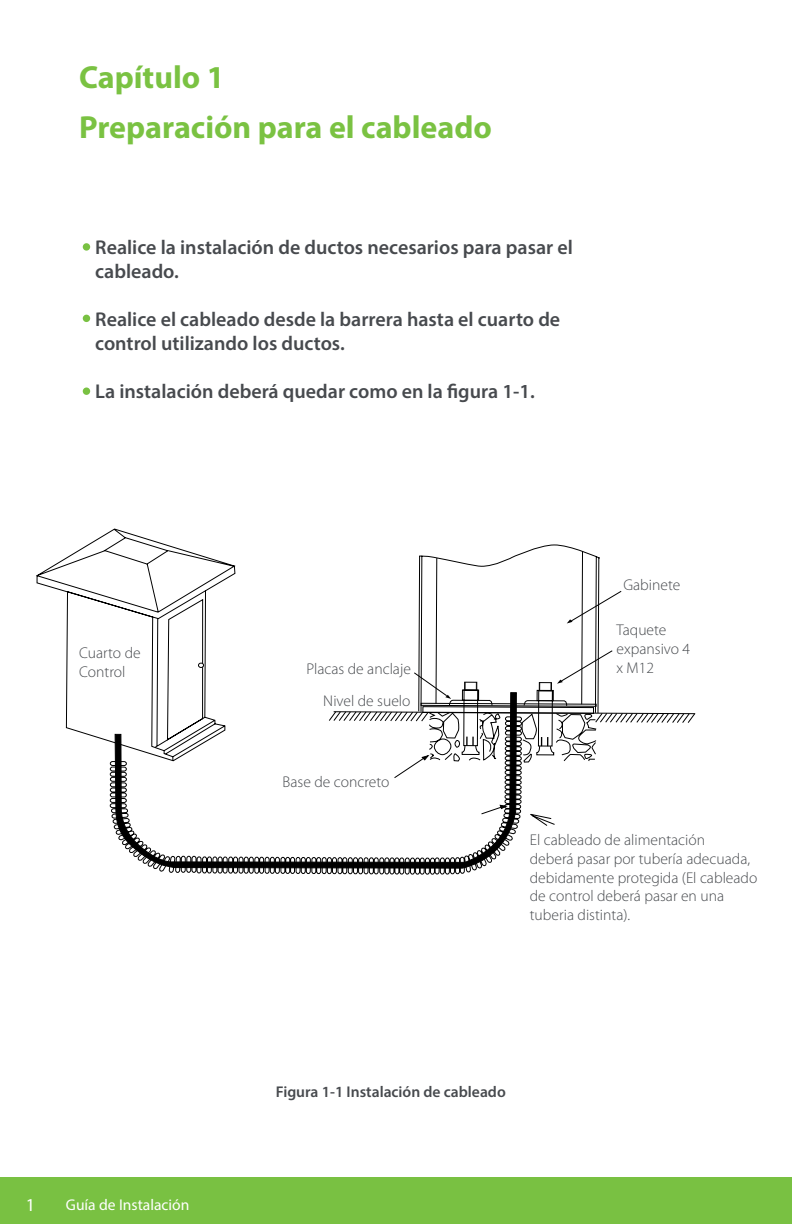
<style>
.page{position:relative;width:792px;height:1224px;background:#fff}
.page>*{position:absolute;margin:0;border:0;box-sizing:border-box;transform-origin:0 0}
.t1{font:700 32px "Myriad Pro";color:#7ac242}
.t2{font:600 20px/24px "Myriad Pro";color:#474a4e}
.t3{font:18.2px "Myriad Pro";color:#fff}
.t4{font:300 15.6px/18.8px "Myriad Pro";color:#474a4e}
.t5{font:600 15.6px "Myriad Pro";color:#474a4e}
.t6{font:15.6px "Myriad Pro";color:#fff}
</style>
<div class="page">
<div style="left:0;top:1178px;width:792px;height:46px;background:#79c142"></div>
<svg style="left:36px;top:528px;width:200px;height:214px"></svg>
<svg style="left:198px;top:663px;width:6px;height:5px"></svg>
<svg style="left:115px;top:692px;width:121px;height:25px"></svg>
<svg style="left:110px;top:717px;width:349px;height:158px"></svg>
<svg style="left:329px;top:544px;width:367px;height:330px"></svg>
<svg style="left:413px;top:590px;width:210px;height:237px"></svg>
<div style="left:83px;top:243px;width:7px;height:8px;background:#79c142;border-radius:50%"></div>
<div style="left:83px;top:315px;width:7px;height:7px;background:#79c142;border-radius:50%"></div>
<div style="left:83px;top:387px;width:7px;height:8px;background:#79c142;border-radius:50%"></div>
<p class="t1" style="left:79px;top:56px;width:147px">Capítulo 1</p>
<p class="t1" style="left:79px;top:106px;width:414px">Preparación para el cableado</p>
<p class="t2" style="left:95px;top:234px;width:479px">Realice la instalación de ductos necesarios para pasar el cableado.</p>
<p class="t2" style="left:95px;top:306px;width:467px">Realice el cableado desde la barrera hasta el cuarto de control utilizando los ductos.</p>
<p class="t2" style="left:95px;top:378px;width:441px">La instalación deberá quedar como en la figura 1-1.</p>
<p class="t4" style="left:79px;top:643px;width:63px">Cuarto de<br>Control</p>
<p class="t4" style="left:306px;top:659px;width:106px">Placas de anclaje</p>
<p class="t4" style="left:323px;top:691px;width:89px">Nivel de suelo</p>
<p class="t4" style="left:283px;top:772px;width:108px">Base de concreto</p>
<p class="t4" style="left:623px;top:575px;width:59px">Gabinete</p>
<p class="t4" style="left:617px;top:621px;width:75px">Taquete expansivo 4</p>
<p class="t4" style="left:617px;top:658px;width:39px">x M12</p>
<p class="t3" style="left:26px;top:1193px;width:11px">1</p>
<p class="t6" style="left:66px;top:1195px;width:125px">Guía de Instalación</p>
<p class="t4" style="left:530px;top:830px;width:229px">El cableado de alimentación<br>deberá pasar por tubería adecuada, debidamente protegida (El cableado de control deberá pasar en una tuberia distinta).</p>
<p class="t5" style="left:276px;top:1082px;width:232px">Figura 1-1 Instalación de cableado</p>
</div>
